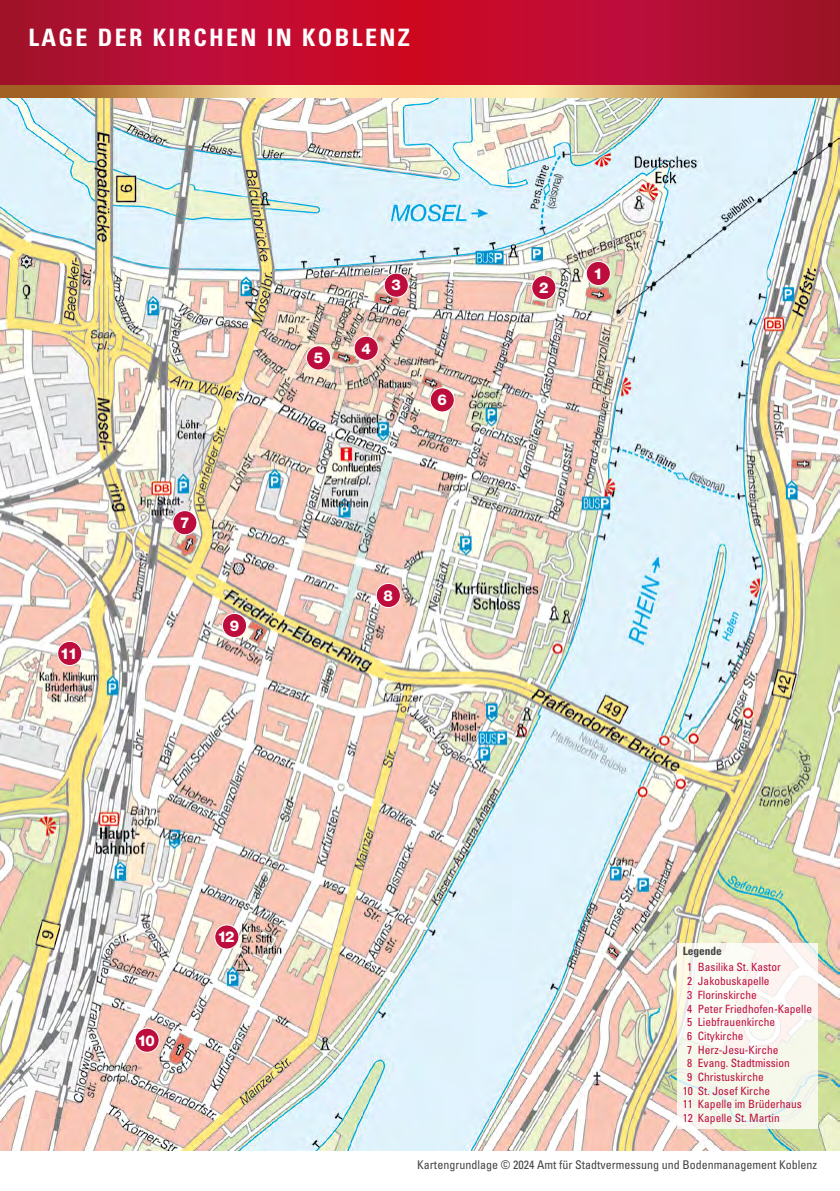
<style>
.page{position:relative;width:840px;height:1191px;background:#fff}
.page>*{position:absolute;margin:0;border:0;box-sizing:border-box;transform-origin:0 0}
.Kopfzeile{font:700 condensed 24px "Univers LT Std";letter-spacing:.1em;color:#fff}
.t1{font:800 15px "Helvetica Neue LT Std";color:#fff}
.t2{font:condensed 12px "Univers";color:#434345}
.t3{font:condensed 11.4px "Univers";color:#bd0d3d}
.t4{font:700 condensed 11.4px "Univers LT Std";color:#434345}
</style>
<div class="page">
<svg style="left:0;top:0;width:839px;height:85px;background:#b90d2f"></svg>
<img style="left:0;top:97px;width:839px;height:1054px">
<svg style="left:0;top:85px;width:839px;height:12px;background:#d6ad71"></svg>
<svg style="left:676px;top:942px;width:140px;height:186px;fill:#f8f8ef"></svg>
<div style="left:135px;top:1028px;width:24px;height:24px;background:#bd0d3d;border-radius:50%"></div>
<div style="left:134px;top:1027px;width:25px;height:25px;border:1px solid #fff;border-radius:50%"></div>
<div style="left:215px;top:925px;width:24px;height:24px;background:#bd0d3d;border-radius:50%"></div>
<div style="left:214px;top:924px;width:25px;height:25px;border:1px solid #fff;border-radius:50%"></div>
<div style="left:58px;top:641px;width:24px;height:24px;background:#bd0d3d;border-radius:50%"></div>
<div style="left:57px;top:641px;width:25px;height:25px;border:1px solid #fff;border-radius:50%"></div>
<div style="left:222px;top:613px;width:24px;height:24px;background:#bd0d3d;border-radius:50%"></div>
<div style="left:222px;top:613px;width:25px;height:25px;border:1px solid #fff;border-radius:50%"></div>
<div style="left:376px;top:583px;width:24px;height:24px;background:#bd0d3d;border-radius:50%"></div>
<div style="left:375px;top:583px;width:25px;height:25px;border:1px solid #fff;border-radius:50%"></div>
<div style="left:586px;top:261px;width:24px;height:24px;background:#bd0d3d;border-radius:50%"></div>
<div style="left:585px;top:261px;width:25px;height:25px;border:1px solid #fff;border-radius:50%"></div>
<div style="left:531px;top:275px;width:24px;height:25px;background:#bd0d3d;border-radius:50%"></div>
<div style="left:531px;top:275px;width:25px;height:25px;border:1px solid #fff;border-radius:50%"></div>
<div style="left:384px;top:273px;width:24px;height:24px;background:#bd0d3d;border-radius:50%"></div>
<div style="left:383px;top:273px;width:25px;height:25px;border:1px solid #fff;border-radius:50%"></div>
<div style="left:354px;top:336px;width:24px;height:24px;background:#bd0d3d;border-radius:50%"></div>
<div style="left:353px;top:336px;width:25px;height:25px;border:1px solid #fff;border-radius:50%"></div>
<div style="left:306px;top:346px;width:24px;height:24px;background:#bd0d3d;border-radius:50%"></div>
<div style="left:306px;top:345px;width:25px;height:25px;border:1px solid #fff;border-radius:50%"></div>
<div style="left:430px;top:388px;width:24px;height:24px;background:#bd0d3d;border-radius:50%"></div>
<div style="left:429px;top:387px;width:25px;height:25px;border:1px solid #fff;border-radius:50%"></div>
<div style="left:173px;top:510px;width:24px;height:25px;background:#bd0d3d;border-radius:50%"></div>
<div style="left:172px;top:510px;width:25px;height:25px;border:1px solid #fff;border-radius:50%"></div>
<p class="Kopfzeile" style="left:28px;top:22px;width:383px">LAGE DER KIRCHEN IN KOBLENZ</p>
<p class="t1" style="left:60px;top:644px;width:19px">11</p>
<p class="t1" style="left:180px;top:514px;width:11px">7</p>
<p class="t1" style="left:230px;top:616px;width:11px">9</p>
<p class="t1" style="left:313px;top:349px;width:11px">5</p>
<p class="t1" style="left:361px;top:339px;width:11px">4</p>
<p class="t1" style="left:391px;top:276px;width:11px">3</p>
<p class="t1" style="left:539px;top:279px;width:11px">2</p>
<p class="t1" style="left:437px;top:391px;width:11px">6</p>
<p class="t1" style="left:593px;top:264px;width:11px">1</p>
<p class="t1" style="left:383px;top:586px;width:11px">8</p>
<p class="t1" style="left:137px;top:1031px;width:19px">10</p>
<p class="t1" style="left:217px;top:928px;width:19px">12</p>
<p class="t4" style="left:682px;top:944px;width:41px">Legende</p>
<p class="t3" style="left:686px;top:960px;width:95px">1 Basilika St. Kastor</p>
<p class="t3" style="left:686px;top:974px;width:84px">2 Jakobuskapelle</p>
<p class="t3" style="left:686px;top:987px;width:71px">3 Florinskirche</p>
<p class="t3" style="left:686px;top:1001px;width:126px">4 Peter Friedhofen-Kapelle</p>
<p class="t3" style="left:686px;top:1015px;width:90px">5 Liebfrauenkirche</p>
<p class="t3" style="left:686px;top:1028px;width:58px">6 Citykirche</p>
<p class="t3" style="left:686px;top:1042px;width:93px">7 Herz-Jesu-Kirche</p>
<p class="t3" style="left:686px;top:1056px;width:104px">8 Evang. Stadtmission</p>
<p class="t3" style="left:686px;top:1069px;width:78px">9 Christuskirche</p>
<p class="t3" style="left:682px;top:1083px;width:89px">10 St. Josef Kirche</p>
<p class="t3" style="left:682px;top:1097px;width:121px">11 Kapelle im Brüderhaus</p>
<p class="t3" style="left:682px;top:1110px;width:98px">12 Kapelle St. Martin</p>
<p class="t2" style="left:417px;top:1156px;width:401px">Kartengrundlage © 2024 Amt für Stadtvermessung und Bodenmanagement Koblenz</p>
</div>
